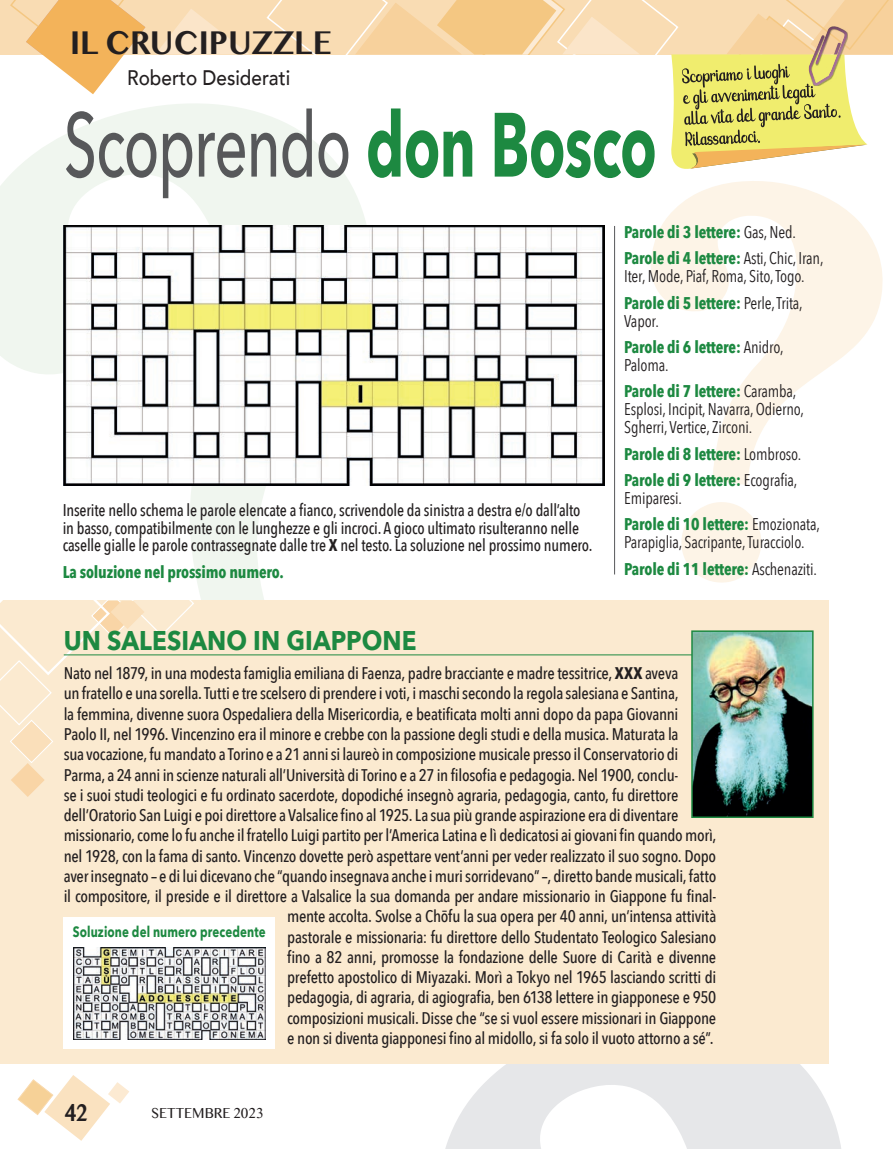
<style>
.page{position:relative;width:893px;height:1149px;background:#fff}
.page>*{position:absolute;margin:0;border:0;box-sizing:border-box;transform-origin:0 0}
.t1{font:500 90px "Avenir Next";letter-spacing:-.02em;color:#57585a;scale:.65 1}
.t2{font:700 30px "Bangla MN";color:#231f20;scale:.9 1}
.t3{font:700 27px "Avenir Next";letter-spacing:.005em;color:#1d8941;scale:.9 1}
.t4{font:700 22.5px "Bangla MN";color:#231f20;scale:.8 1}
.t5{font:500 21px "Avenir";color:#231f20;scale:.9 1}
.t6{font:500 16.95px/17.7px "Avenir Next Condensed";letter-spacing:-.01em;color:#231f20;scale:.95 1}
.t7{font:16.95px/26.4px "Avenir Next Condensed";letter-spacing:-.01em;color:#231f20;scale:.95 1}
.t8{font:700 16.95px/26.4px "Avenir Next Condensed";letter-spacing:-.01em;color:#1d8941;scale:.95 1}
.t9{font:500 16.8px "Avenir Next Condensed";letter-spacing:-.02em;color:#231f20}
.t10{font:700 15px "Avenir Next";letter-spacing:.01em;color:#1d8941;scale:.77 1}
.t11{font:13.5px "Bangla MN";color:#231f20;scale:.9 1}
.s1{font-weight:700;color:#1d8941}
.s2{font-weight:400;color:#231f20}
.s3{font-weight:700}
</style>
<div class="page">
<svg style="left:0;top:0;width:145px;height:94px"></svg>
<svg style="left:17px;top:1075px;width:112px;height:65px"></svg>
<svg style="left:0;top:107px;width:372px;height:493px"></svg>
<svg style="left:651px;top:181px;width:232px;height:401px"></svg>
<svg style="left:439px;top:1063px;width:402px;height:85px;fill:#e6e7e9"></svg>
<svg style="left:155px;top:0;width:738px;height:171px"></svg>
<img style="left:64px;top:226px;width:540px;height:259px">
<hr style="left:614px;top:226px;width:1px;height:348px;background:#57585a">
<div style="left:0;top:600px;width:829px;height:463px;background:#fbead0"></div>
<svg style="left:0;top:600px;width:195px;height:196px"></svg>
<hr style="left:64px;top:654px;width:665px;height:1px;background:#1d8941">
<div style="left:63px;top:916px;width:211px;height:132px;background:#fff"></div>
<img style="left:73px;top:947px;width:193px;height:92px">
<img style="left:694px;top:633px;width:117px;height:181px">
<div style="left:691px;top:630px;width:123px;height:187px;border:2px solid #1d8941"></div>
<svg style="left:663px;top:487px;width:35px;height:46px"></svg>
<h2 class="t2" style="left:70px;top:27px;width:292px">IL CRUCIPUZZLE</h2>
<p class="t5" style="left:127px;top:59px;width:183px">Roberto Desiderati</p>
<h1 class="t1" style="left:64px;top:69px;width:914px">Scoprendo <span class="s1">don Bosco</span></h1>
<p class="t8" style="left:624px;top:219px;width:211px">Parole di 3 lettere: <span class="s2">Gas, Ned.<br></span>Parole di 4 lettere: <span class="s2">Asti, Chic, Iran,</span></p>
<p class="t7" style="left:624px;top:262px;width:191px">Iter, Mode, Piaf, Roma, Sito, Togo.<br><span class="s1">Parole di 5 lettere:</span> Perle, Trita,</p>
<p class="t8" style="left:624px;top:307px;width:169px"><span class="s2">Vapor.<br></span>Parole di 6 lettere: <span class="s2">Anidro,</span></p>
<p class="t8" style="left:624px;top:351px;width:183px"><span class="s2">Paloma.<br></span>Parole di 7 lettere: <span class="s2">Caramba,</span></p>
<p class="t7" style="left:624px;top:399px;width:191px;line-height:17.9px">Esplosi, Incipit, Navarra, Odierno,<br>Sgherri, Vertice, Zirconi.</p>
<p class="t8" style="left:624px;top:440px;width:188px">Parole di 8 lettere: <span class="s2">Lombroso.<br></span>Parole di 9 lettere: <span class="s2">Ecografia,</span></p>
<p class="t7" style="left:624px;top:483px;width:207px">Emiparesi.<br><span class="s1">Parole di 10 lettere:</span> Emozionata,</p>
<p class="t7" style="left:624px;top:528px;width:204px">Parapiglia, Sacripante, Turacciolo.<br><span class="s1">Parole di 11 lettere:</span> Aschenaziti.</p>
<p class="t6" style="left:63px;top:501px;width:559px">Inserite nello schema le parole elencate a fianco, scrivendole da sinistra a destra e/o dall’alto in basso, compatibilmente con le lunghezze e gli incroci. A gioco ultimato risulteranno nelle caselle gialle le parole contrassegnate dalle tre <span class="s3">X</span> nel testo. La soluzione nel prossimo numero.</p>
<p class="t8" style="left:63px;top:558px;width:234px">La soluzione nel prossimo numero.</p>
<h3 class="t3" style="left:64px;top:617px;width:393px">UN SALESIANO IN GIAPPONE</h3>
<p class="t9" style="left:64px;top:663px;width:616px">Nato nel 1879, in una modesta famiglia emiliana di Faenza, padre bracciante e madre tessitrice, <span class="s3">XXX</span> aveva</p>
<p class="t9" style="left:64px;top:683px;width:616px">un fratello e una sorella. Tutti e tre scelsero di prendere i voti, i maschi secondo la regola salesiana e Santina,</p>
<p class="t9" style="left:64px;top:703px;width:616px">la femmina, divenne suora Ospedaliera della Misericordia, e beatificata molti anni dopo da papa Giovanni</p>
<p class="t9" style="left:64px;top:723px;width:616px">Paolo II, nel 1996. Vincenzino era il minore e crebbe con la passione degli studi e della musica. Maturata la</p>
<p class="t9" style="left:64px;top:744px;width:616px">sua vocazione, fu mandato a Torino e a 21 anni si laureò in composizione musicale presso il Conservatorio di</p>
<p class="t9" style="left:64px;top:764px;width:616px">Parma, a 24 anni in scienze naturali all’Università di Torino e a 27 in filosofia e pedagogia. Nel 1900, conclu-</p>
<p class="t9" style="left:64px;top:784px;width:616px">se i suoi studi teologici e fu ordinato sacerdote, dopodiché insegnò agraria, pedagogia, canto, fu direttore</p>
<p class="t9" style="left:64px;top:804px;width:616px">dell’Oratorio San Luigi e poi direttore a Valsalice fino al 1925. La sua più grande aspirazione era di diventare</p>
<p class="t9" style="left:64px;top:825px;width:654px">missionario, come lo fu anche il fratello Luigi partito per l’America Latina e lì dedicatosi ai giovani fin quando morì,</p>
<p class="t9" style="left:64px;top:845px;width:654px">nel 1928, con la fama di santo. Vincenzo dovette però aspettare vent’anni per veder realizzato il suo sogno. Dopo</p>
<p class="t9" style="left:64px;top:865px;width:654px">aver insegnato – e di lui dicevano che “quando insegnava anche i muri sorridevano” –, diretto bande musicali, fatto</p>
<p class="t9" style="left:64px;top:885px;width:654px">il compositore, il preside e il direttore a Valsalice la sua domanda per andare missionario in Giappone fu final-</p>
<p class="t9" style="left:287px;top:906px;width:431px">mente accolta. Svolse a Chōfu la sua opera per 40 anni, un’intensa attività</p>
<p class="t9" style="left:287px;top:926px;width:431px">pastorale e missionaria: fu direttore dello Studentato Teologico Salesiano</p>
<p class="t9" style="left:287px;top:946px;width:431px">fino a 82 anni, promosse la fondazione delle Suore di Carità e divenne</p>
<p class="t9" style="left:287px;top:966px;width:431px">prefetto apostolico di Miyazaki. Morì a Tokyo nel 1965 lasciando scritti di</p>
<p class="t9" style="left:287px;top:987px;width:431px">pedagogia, di agraria, di agiografia, ben 6138 lettere in giapponese e 950</p>
<p class="t9" style="left:287px;top:1007px;width:431px">composizioni musicali. Disse che “se si vuol essere missionari in Giappone</p>
<p class="t9" style="left:287px;top:1027px;width:428px">e non si diventa giapponesi fino al midollo, si fa solo il vuoto attorno a sé”.</p>
<p class="t10" style="left:73px;top:918px;width:252px">Soluzione del numero precedente</p>
<h3 class="t4" style="left:65px;top:1099px;width:30px">42</h3>
<p class="t11" style="left:151px;top:1103px;width:126px">SETTEMBRE 2023</p>
</div>
